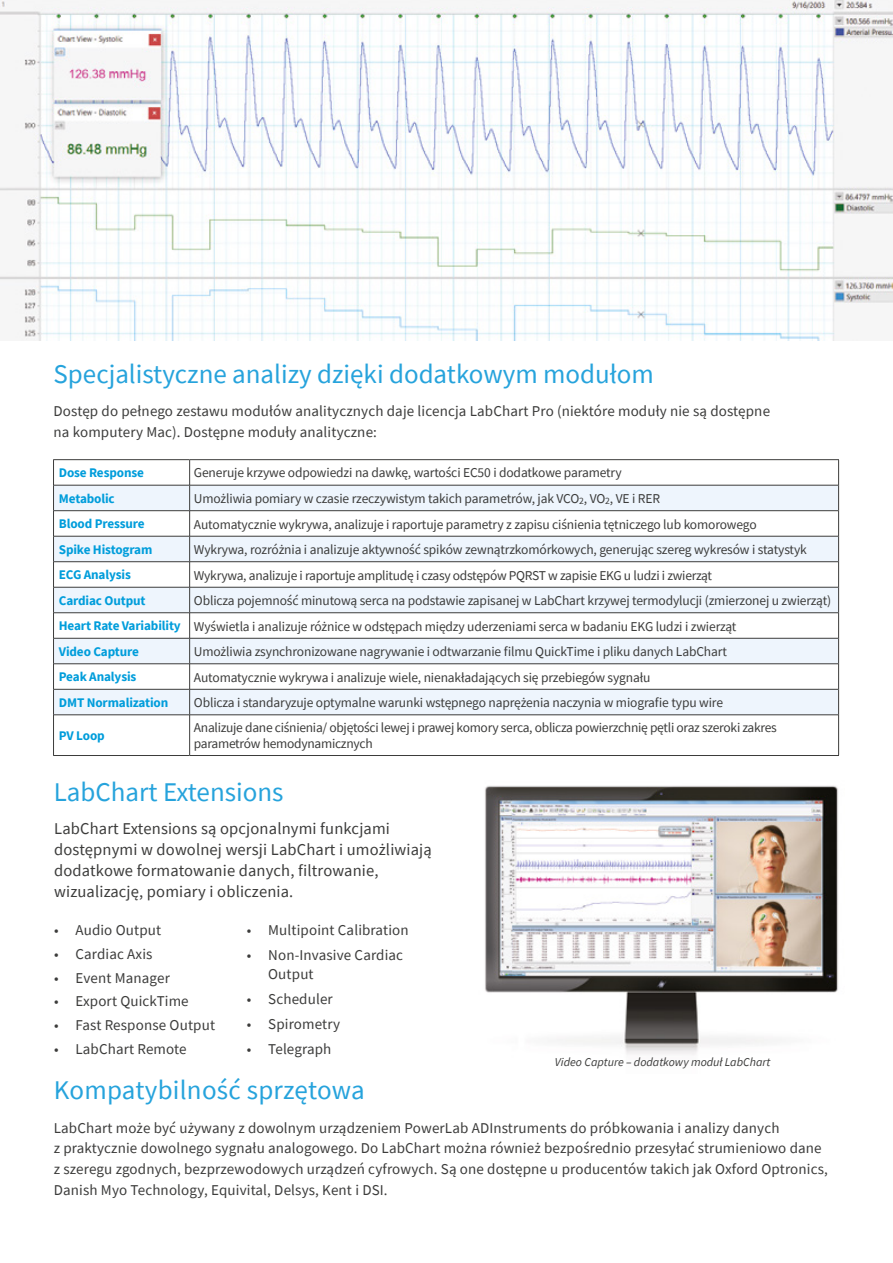
<style>
.page{position:relative;width:893px;height:1263px;background:#fff}
.page>*{position:absolute;margin:0;border:0;box-sizing:border-box;transform-origin:0 0}
.t1{font:27px "Source Sans Pro";color:#26a3dc}
.t2{font:16.5px/21px "Source Sans Pro";letter-spacing:.01em;color:#3c3c3b}
.t3{font:15px/20.5px "Source Sans Pro";letter-spacing:.01em;color:#3c3c3b}
.t4{font:13.5px/25.5px "Source Sans Pro";letter-spacing:-.01em;color:#3c3c3b}
.t5{font:700 13.2px "Source Sans Pro";letter-spacing:-.01em;color:#009ddb}
.t6{font:italic 12px "Source Sans Pro";color:#3c3c3b}
.s1{font-size:9.6px}
.s2{font-weight:700;font-size:13.2px;color:#009ddb}
</style>
<div class="page">
<img style="left:485px;top:785px;width:353px;height:270px">
<svg style="left:54px;top:486px;width:784px;height:228px;fill:#eef5fd"></svg>
<hr style="left:53px;top:459px;width:137px;height:1px;background:#3c3c3b">
<hr style="left:190px;top:459px;width:649px;height:1px;background:#3c3c3b">
<svg style="left:53px;top:460px;width:1px;height:255px"></svg>
<svg style="left:189px;top:460px;width:1px;height:254px"></svg>
<svg style="left:838px;top:460px;width:1px;height:255px"></svg>
<hr style="left:53px;top:715px;width:1px;height:40px;background:#3c3c3b">
<hr style="left:189px;top:715px;width:1px;height:40px;background:#3c3c3b">
<hr style="left:838px;top:715px;width:1px;height:40px;background:#3c3c3b">
<hr style="left:53px;top:755px;width:137px;height:1px;background:#3c3c3b">
<hr style="left:190px;top:755px;width:649px;height:1px;background:#3c3c3b">
<hr style="left:54px;top:485px;width:136px;height:1px;background:#3c3c3b">
<hr style="left:190px;top:485px;width:648px;height:1px;background:#3c3c3b">
<hr style="left:54px;top:510px;width:136px;height:1px;background:#3c3c3b">
<hr style="left:190px;top:510px;width:648px;height:1px;background:#3c3c3b">
<hr style="left:54px;top:536px;width:136px;height:1px;background:#3c3c3b">
<hr style="left:190px;top:536px;width:648px;height:1px;background:#3c3c3b">
<hr style="left:54px;top:561px;width:136px;height:1px;background:#3c3c3b">
<hr style="left:190px;top:561px;width:648px;height:1px;background:#3c3c3b">
<hr style="left:54px;top:587px;width:136px;height:1px;background:#3c3c3b">
<hr style="left:190px;top:587px;width:648px;height:1px;background:#3c3c3b">
<hr style="left:54px;top:612px;width:136px;height:1px;background:#3c3c3b">
<hr style="left:190px;top:612px;width:648px;height:1px;background:#3c3c3b">
<hr style="left:54px;top:638px;width:136px;height:1px;background:#3c3c3b">
<hr style="left:190px;top:638px;width:648px;height:1px;background:#3c3c3b">
<hr style="left:54px;top:663px;width:136px;height:1px;background:#3c3c3b">
<hr style="left:190px;top:663px;width:648px;height:1px;background:#3c3c3b">
<hr style="left:54px;top:689px;width:136px;height:1px;background:#3c3c3b">
<hr style="left:190px;top:689px;width:648px;height:1px;background:#3c3c3b">
<hr style="left:54px;top:714px;width:136px;height:1px;background:#3c3c3b">
<hr style="left:190px;top:714px;width:648px;height:1px;background:#3c3c3b">
<img style="left:0;top:0;width:893px;height:340px">
<h1 class="t1" style="left:54px;top:356px;width:602px">Specjalistyczne analizy dzięki dodatkowym modułom</h1>
<p class="t3" style="left:54px;top:400px;width:718px">Dostęp do pełnego zestawu modułów analitycznych daje licencja LabChart Pro (niektóre moduły nie są dostępne na komputery Mac). Dostępne moduły analityczne:</p>
<p class="t5" style="left:59px;top:464px;width:87px">Dose Response</p>
<p class="t4" style="left:194px;top:460px;width:429px">Generuje krzywe odpowiedzi na dawkę, wartości EC50 i dodatkowe parametry</p>
<p class="t5" style="left:59px;top:490px;width:57px">Metabolic</p>
<p class="t4" style="left:194px;top:486px;width:468px">Umożliwia pomiary w czasie rzeczywistym takich parametrów, jak VCO<span class="s1">2</span>, VO<span class="s1">2</span>, VE i RER</p>
<p class="t5" style="left:59px;top:515px;width:87px">Blood Pressure</p>
<p class="t4" style="left:194px;top:511px;width:564px">Automatycznie wykrywa, analizuje i raportuje parametry z zapisu ciśnienia tętniczego lub komorowego</p>
<p class="t5" style="left:59px;top:541px;width:95px">Spike Histogram</p>
<p class="t4" style="left:194px;top:536px;width:614px">Wykrywa, rozróżnia i analizuje aktywność spików zewnątrzkomórkowych, generując szereg wykresów i statystyk</p>
<p class="t5" style="left:59px;top:566px;width:74px">ECG Analysis</p>
<p class="t4" style="left:194px;top:562px;width:520px">Wykrywa, analizuje i raportuje amplitudę i czasy odstępów PQRST w zapisie EKG u ludzi i zwierząt</p>
<p class="t5" style="left:59px;top:592px;width:88px">Cardiac Output</p>
<p class="t4" style="left:59px;top:587px;width:774px;text-indent:135px">Oblicza pojemność minutową serca na podstawie zapisanej w LabChart krzywej termodylucji (zmierzonej u zwierząt)<br><span class="s2">Heart Rate Variability</span> Wyświetla i analizuje różnice w odstępach między uderzeniami serca w badaniu EKG ludzi i zwierząt</p>
<p class="t5" style="left:59px;top:643px;width:82px">Video Capture</p>
<p class="t4" style="left:194px;top:638px;width:535px">Umożliwia zsynchronizowane nagrywanie i odtwarzanie filmu QuickTime i pliku danych LabChart</p>
<p class="t5" style="left:59px;top:668px;width:79px">Peak Analysis</p>
<p class="t4" style="left:194px;top:664px;width:458px">Automatycznie wykrywa i analizuje wiele, nienakładających się przebiegów sygnału</p>
<p class="t5" style="left:59px;top:694px;width:111px">DMT Normalization</p>
<p class="t4" style="left:194px;top:689px;width:531px">Oblicza i standaryzuje optymalne warunki wstępnego naprężenia naczynia w miografie typu wire</p>
<p class="t5" style="left:59px;top:727px;width:47px">PV Loop</p>
<p class="t4" style="left:194px;top:719px;width:584px;line-height:16.2px">Analizuje dane ciśnienia/ objętości lewej i prawej komory serca, oblicza powierzchnię pętli oraz szeroki zakres parametrów hemodynamicznych</p>
<h1 class="t1" style="left:54px;top:774px;width:231px">LabChart Extensions</h1>
<p class="t2" style="left:54px;top:818px;width:379px">LabChart Extensions są opcjonalnymi funkcjami dostępnymi w dowolnej wersji LabChart i umożliwiają dodatkowe formatowanie danych, filtrowanie, wizualizację, pomiary i obliczenia.</p>
<p class="t3" style="left:54px;top:919px;width:109px">• Audio Output</p>
<p class="t3" style="left:54px;top:943px;width:100px">• Cardiac Axis</p>
<p class="t3" style="left:54px;top:967px;width:117px">• Event Manager</p>
<p class="t3" style="left:54px;top:991px;width:136px">• Export QuickTime</p>
<p class="t3" style="left:54px;top:1014px;width:162px">• Fast Response Output</p>
<p class="t3" style="left:54px;top:1038px;width:134px">• LabChart Remote</p>
<p class="t3" style="left:247px;top:919px;width:163px">• Multipoint Calibration</p>
<p class="t3" style="left:268px;top:945px;width:136px;line-height:19.5px;text-indent:-21px">• Non-Invasive Cardiac<br>Output</p>
<p class="t3" style="left:247px;top:989px;width:87px">• Scheduler</p>
<p class="t3" style="left:247px;top:1013px;width:95px">• Spirometry</p>
<p class="t3" style="left:247px;top:1038px;width:86px">• Telegraph</p>
<p class="t6" style="left:555px;top:1054px;width:217px">Video Capture – dodatkowy moduł LabChart</p>
<h1 class="t1" style="left:54px;top:1073px;width:313px">Kompatybilność sprzętowa</h1>
<p class="t3" style="left:54px;top:1117px;width:775px">LabChart może być używany z dowolnym urządzeniem PowerLab ADInstruments do próbkowania i analizy danych<br>z praktycznie dowolnego sygnału analogowego. Do LabChart można również bezpośrednio przesyłać strumieniowo dane z szeregu zgodnych, bezprzewodowych urządzeń cyfrowych. Są one dostępne u producentów takich jak Oxford Optronics, Danish Myo Technology, Equivital, Delsys, Kent i DSI.</p>
</div>
